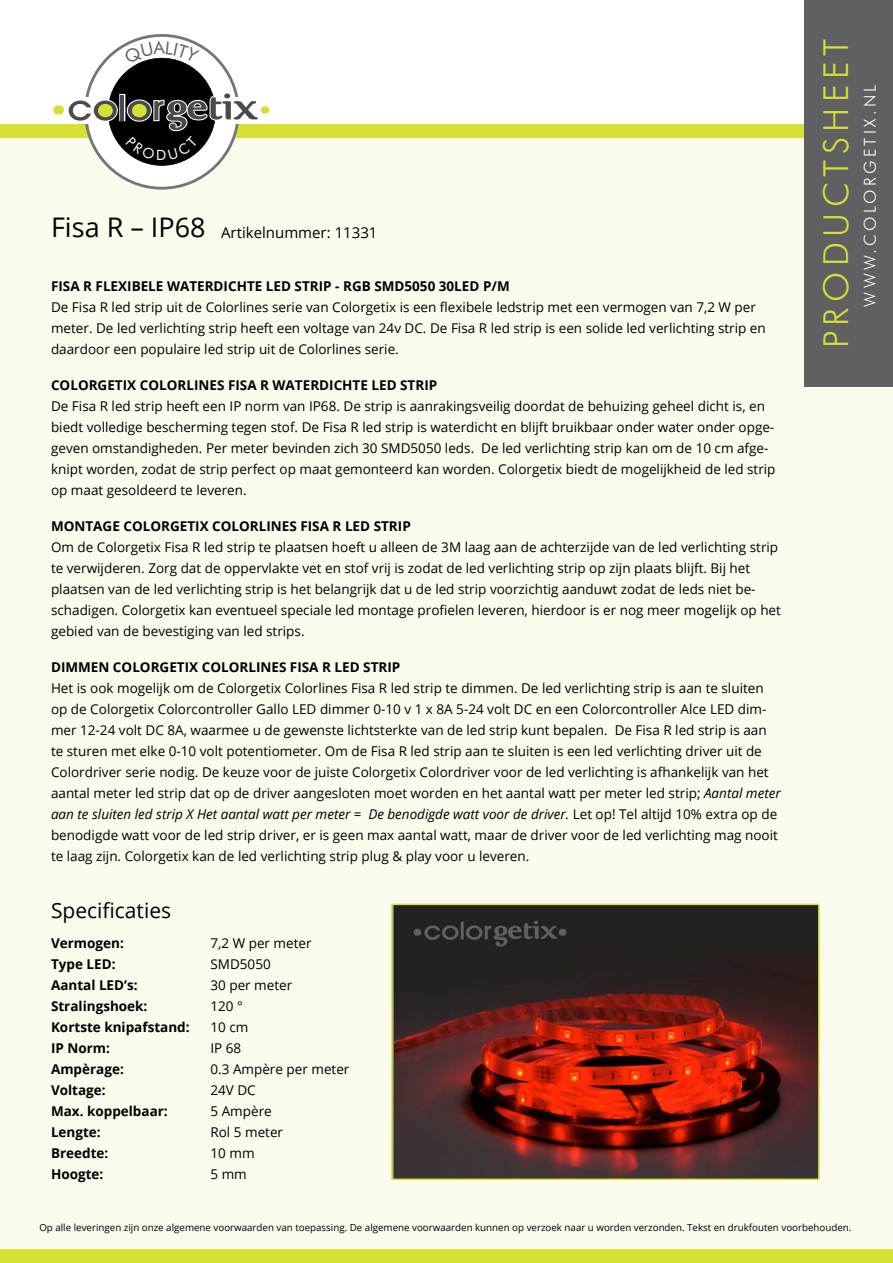
<style>
.page{position:relative;width:893px;height:1263px;background:#fff}
.page>*{position:absolute;margin:0;border:0;box-sizing:border-box;transform-origin:0 0}
.t1{font:300 34.5px "Futura BT";letter-spacing:.16em;color:#d6e035}
.t2{font:21px "Open Sans";color:#000}
.t3{font:300 16.5px "Futura BT";letter-spacing:.2em;color:#fff}
.t4{font:15px "Open Sans";color:#000}
.t5{font:14.1px "Futura BT";color:#fff}
.t6{font:13.5px/21px "Open Sans";color:#000}
.t7{font:700 13.5px/21px "Open Sans";color:#000}
.t8{font:9.75px "Open Sans";color:#000}
.s1{font-size:27px}
.s2{font-style:italic}
</style>
<div class="page">
<div style="left:0;top:131px;width:893px;height:1132px;background:#fafbed"></div>
<div style="left:0;top:124px;width:893px;height:14px;background:#d6e035"></div>
<div style="left:805px;top:0;width:88px;height:387px;background:#5f6062"></div>
<div style="left:0;top:1249px;width:893px;height:14px;background:#d6e035"></div>
<img style="left:394px;top:907px;width:423px;height:270px">
<div style="left:391px;top:904px;width:429px;height:276px;border:2px solid #d6e035"></div>
<svg style="left:53px;top:34px;width:217px;height:156px"></svg>
<p class="t5" style="left:156px;top:146px;width:12px">D</p>
<p class="t4" style="left:51px;top:222px;width:328px"><span class="s1">Fisa R – IP68</span> Artikelnummer: 11331</p>
<p class="t7" style="left:51px;top:275px;width:16px">FISA</p>
<p class="t7" style="left:83px;top:275px;width:52px">R FLEXIBELE</p>
<p class="t7" style="left:167px;top:275px;width:22px">WATERDI</p>
<p class="t7" style="left:228px;top:275px;width:18px">CHTE</p>
<p class="t7" style="left:266px;top:275px;width:9px">LED</p>
<p class="t7" style="left:295px;top:275px;width:9px">STRIP</p>
<p class="t7" style="left:335px;top:275px;width:174px">- RGB SMD5050 30LED P/M</p>
<p class="t6" style="left:51px;top:296px;width:716px">De Fisa R led strip uit de Colorlines serie van Colorgetix is een flexibele ledstrip met een vermogen van 7,2 W per meter. De led verlichting strip heeft een voltage van 24v DC. De Fisa R led strip is een solide led verlichting strip en daardoor een populaire led strip uit de Colorlines serie.</p>
<p class="t7" style="left:51px;top:374px;width:46px">COLORGETI</p>
<p class="t7" style="left:127px;top:374px;width:59px">X COLORLINES</p>
<p class="t7" style="left:228px;top:374px;width:16px">FISA</p>
<p class="t7" style="left:260px;top:374px;width:35px">R WATERDI</p>
<p class="t7" style="left:334px;top:374px;width:18px">CHTE</p>
<p class="t7" style="left:371px;top:374px;width:9px">LED</p>
<p class="t7" style="left:400px;top:374px;width:9px">STRIP</p>
<p class="t6" style="left:51px;top:395px;width:726px">De Fisa R led strip heeft een IP norm van IP68. De strip is aanrakingsveilig doordat de behuizing geheel dicht is, en biedt volledige bescherming tegen stof. De Fisa R led strip is waterdicht en blijft bruikbaar onder water onder opge&shy;geven omstandigheden. Per meter bevinden zich 30 SMD5050 leds. De led verlichting strip kan om de 10 cm afge&shy;knipt worden, zodat de strip perfect op maat gemonteerd kan worden. Colorgetix biedt de mogelijkheid de led strip op maat gesoldeerd te leveren.</p>
<p class="t7" style="left:51px;top:515px;width:34px">MONTAGE</p>
<p class="t7" style="left:123px;top:515px;width:46px">COLORGETI</p>
<p class="t7" style="left:200px;top:515px;width:59px">X COLORLINES</p>
<p class="t7" style="left:300px;top:515px;width:16px">FISA</p>
<p class="t7" style="left:333px;top:515px;width:22px">R LED</p>
<p class="t7" style="left:374px;top:515px;width:9px">STRIP</p>
<p class="t6" style="left:51px;top:536px;width:731px">Om de Colorgetix Fisa R led strip te plaatsen hoeft u alleen de 3M laag aan de achterzijde van de led verlichting strip te verwijderen. Zorg dat de oppervlakte vet en stof vrij is zodat de led verlichting strip op zijn plaats blijft. Bij het plaatsen van de led verlichting strip is het belangrijk dat u de led strip voorzichtig aanduwt zodat de leds niet be&shy;schadigen. Colorgetix kan eventueel speciale led montage profielen leveren, hierdoor is er nog meer mogelijk op het gebied van de bevestiging van led strips.</p>
<p class="t7" style="left:51px;top:656px;width:21px">DIMMEN</p>
<p class="t7" style="left:113px;top:656px;width:46px">COLORGETI</p>
<p class="t7" style="left:189px;top:656px;width:59px">X COLORLINES</p>
<p class="t7" style="left:290px;top:656px;width:16px">FISA</p>
<p class="t7" style="left:322px;top:656px;width:22px">R LED</p>
<p class="t7" style="left:363px;top:656px;width:9px">STRIP</p>
<p class="t6" style="left:51px;top:677px;width:731px">Het is ook mogelijk om de Colorgetix Colorlines Fisa R led strip te dimmen. De led verlichting strip is aan te sluiten op de Colorgetix Colorcontroller Gallo LED dimmer 0-10 v 1 x 8A 5-24 volt DC en een Colorcontroller Alce LED dim&shy;mer 12-24 volt DC 8A, waarmee u de gewenste lichtsterkte van de led strip kunt bepalen. De Fisa R led strip is aan te sturen met elke 0-10 volt potentiometer. Om de Fisa R led strip aan te sluiten is een led verlichting driver uit de Colordriver serie nodig. De keuze voor de juiste Colorgetix Colordriver voor de led verlichting is afhankelijk van het aantal meter led strip dat op de driver aangesloten moet worden en het aantal watt per meter led strip; <span class="s2">Aantal meter aan te sluiten led strip X Het aantal watt per meter = De benodigde watt voor de driver.</span> Let op! Tel altijd 10% extra op de benodigde watt voor de led strip driver, er is geen max aantal watt, maar de driver voor de led verlichting mag nooit te laag zijn. Colorgetix kan de led verlichting strip plug &amp; play voor u leveren.</p>
<h2 class="t2" style="left:51px;top:895px;width:122px">Specificaties</h2>
<p class="t7" style="left:51px;top:932px;width:140px">VERMOGEN:<br>TYPE LED:<br>AANTAL LED’S:<br>STRALINGSHOEK:<br>KORTSTE KNIPAFSTAND:<br>IP NORM:<br>AMPÈRAGE:<br>VOLTAGE:<br>MAX. KOPPELBAAR:<br>LENGTE:<br>BREEDTE:<br>HOOGTE:</p>
<p class="t6" style="left:210px;top:932px;width:140px">7,2 W per meter<br>SMD5050<br>30 per meter<br>120 °<br>10 cm<br>IP 68<br>0.3 Ampère per meter<br>24V DC<br>5 Ampère<br>Rol 5 meter<br>10 mm<br>5 mm</p>
<h1 class="t1" style="left:815px;top:348px;width:311px;rotate:-90deg">PRODUCTSHEET</h1>
<p class="t3" style="left:860px;top:307px;width:223px;rotate:-90deg">WWW.COLORGETIX.NL</p>
<p class="t8" style="left:39px;top:1221px;width:814px">Op alle leveringen zijn onze algemene voorwaarden van toepassing. De algemene voorwaarden kunnen op verzoek naar u worden verzonden. Tekst en drukfouten voorbehouden.</p>
</div>
